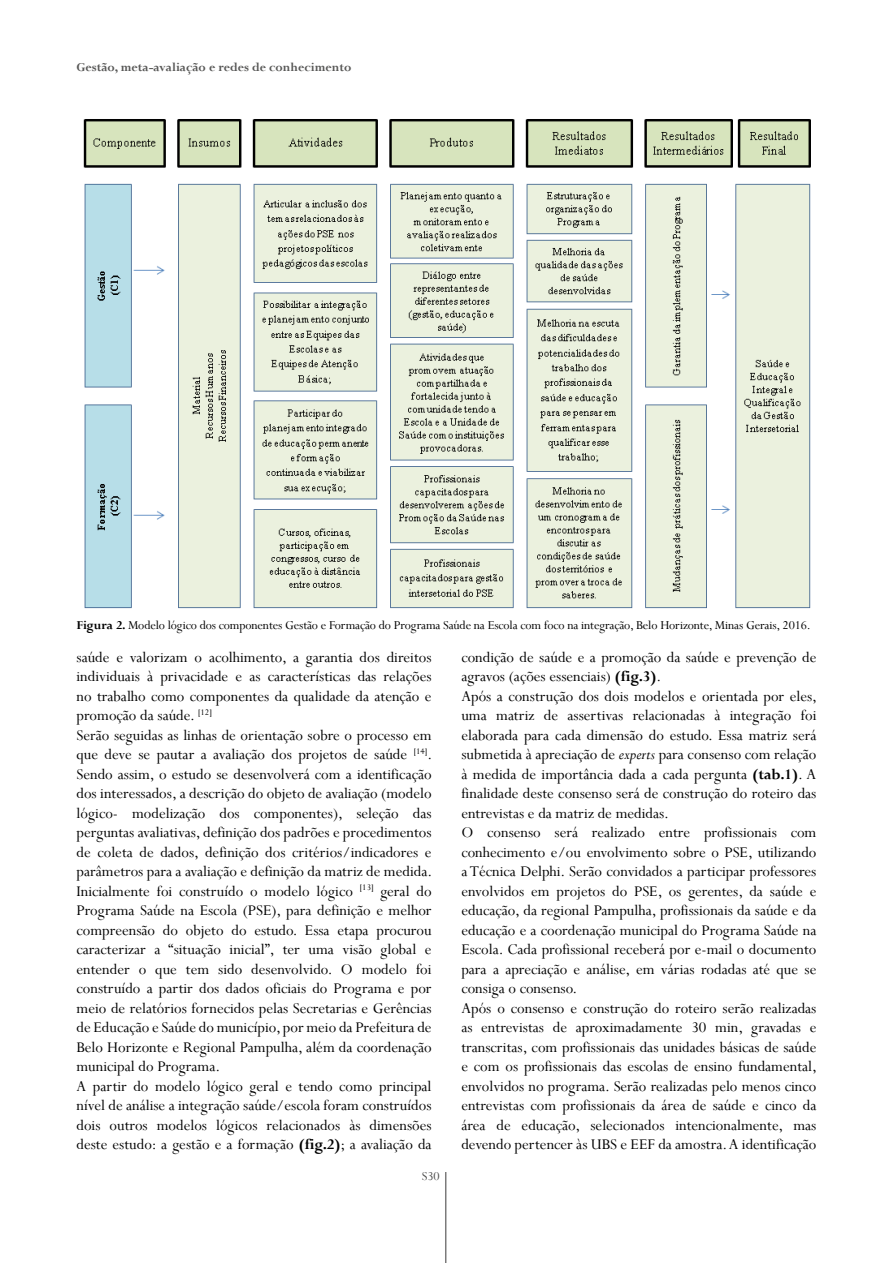
<style>
.page{position:relative;width:893px;height:1263px;background:#fff}
.page>*{position:absolute;margin:0;border:0;box-sizing:border-box;transform-origin:0 0}
.t1{font:16.5px/19.5px "Perpetua";color:#000}
.t2{font:13.5px "Perpetua";letter-spacing:-.01em;color:#000}
.t3{font:700 13.5px "Perpetua";color:#575756}
.t4{font:13.5px "Perpetua";color:#4a4a49}
.s1{font-weight:700}
.s2{font-style:italic}
</style>
<div class="page">
<hr style="left:445px;top:1172px;width:1px;height:91px;background:#7c7b7b">
<img style="left:83px;top:119px;width:728px;height:490px">
<p class="t3" style="left:77px;top:59px;width:276px">Gestão, meta-avaliação e redes de conhecimento</p>
<p class="t2" style="left:77px;top:617px;width:736px"><span class="s1">Figura 2.</span> Modelo lógico dos componentes Gestão e Formação do Programa Saúde na Escola com foco na integração, Belo Horizonte, Minas Gerais, 2016.</p>
<p class="t1" style="left:77px;top:647px;width:357px">saúde e valorizam o acolhimento, a garantia dos direitos individuais à privacidade e as características das relações no trabalho como componentes da qualidade da atenção e promoção da saúde. <sup>[12]<br></sup>Serão seguidas as linhas de orientação sobre o processo em que deve se pautar a avaliação dos projetos de saúde <sup>[14]</sup>.<br>Sendo assim, o estudo se desenvolverá com a identificação dos interessados, a descrição do objeto de avaliação (modelo lógico- modelização dos componentes), seleção das perguntas avaliativas, definição dos padrões e procedimentos de coleta de dados, definição dos critérios/indicadores e parâmetros para a avaliação e definição da matriz de medida.<br>Inicialmente foi construído o modelo lógico <sup>[13]</sup> geral do Programa Saúde na Escola (PSE), para definição e melhor compreensão do objeto do estudo. Essa etapa procurou caracterizar a “situação inicial”, ter uma visão global e entender o que tem sido desenvolvido. O modelo foi construído a partir dos dados oficiais do Programa e por meio de relatórios fornecidos pelas Secretarias e Gerências de Educação e Saúde do município, por meio da Prefeitura de Belo Horizonte e Regional Pampulha, além da coordenação municipal do Programa.<br>A partir do modelo lógico geral e tendo como principal nível de análise a integração saúde/escola foram construídos dois outros modelos lógicos relacionados às dimensões deste estudo: a gestão e a formação <span class="s1">(fig.2)</span>; a avaliação da</p>
<p class="t1" style="left:461px;top:647px;width:357px">condição de saúde e a promoção da saúde e prevenção de agravos (ações essenciais) <span class="s1">(fig.3)</span>.<br>Após a construção dos dois modelos e orientada por eles, uma matriz de assertivas relacionadas à integração foi elaborada para cada dimensão do estudo. Essa matriz será submetida à apreciação de <span class="s2">experts</span> para consenso com relação à medida de importância dada a cada pergunta <span class="s1">(tab.1)</span>. A finalidade deste consenso será de construção do roteiro das entrevistas e da matriz de medidas.<br>O consenso será realizado entre profissionais com conhecimento e/ou envolvimento sobre o PSE, utilizando a Técnica Delphi. Serão convidados a participar professores envolvidos em projetos do PSE, os gerentes, da saúde e educação, da regional Pampulha, profissionais da saúde e da educação e a coordenação municipal do Programa Saúde na Escola. Cada profissional receberá por e-mail o documento para a apreciação e análise, em várias rodadas até que se consiga o consenso.<br>Após o consenso e construção do roteiro serão realizadas as entrevistas de aproximadamente 30 min, gravadas e transcritas, com profissionais das unidades básicas de saúde e com os profissionais das escolas de ensino fundamental, envolvidos no programa. Serão realizadas pelo menos cinco entrevistas com profissionais da área de saúde e cinco da área de educação, selecionados intencionalmente, mas devendo pertencer às UBS e EEF da amostra. A identificação</p>
<p class="t4" style="left:422px;top:1168px;width:19px">S30</p>
</div>
